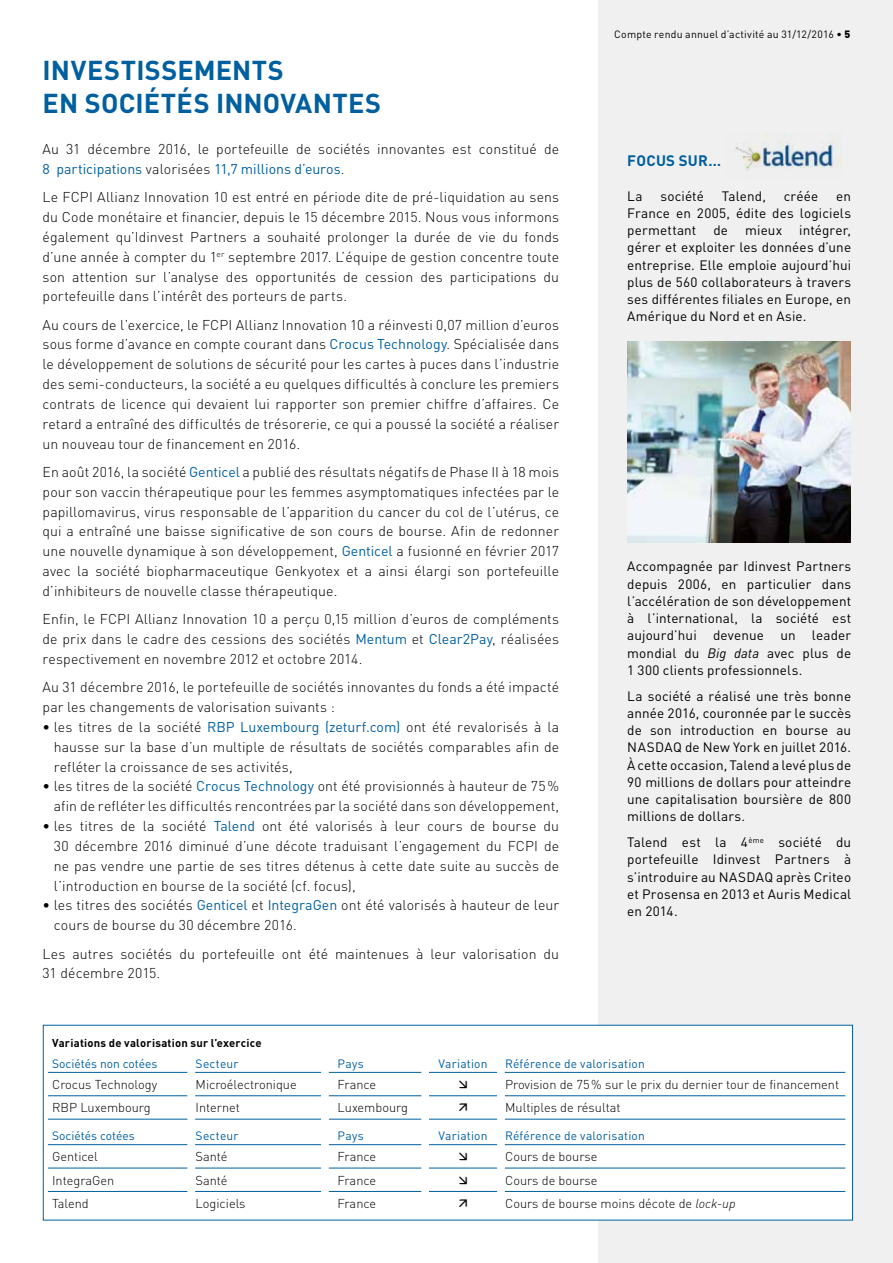
<style>
.page{position:relative;width:893px;height:1263px;background:#fff}
.page>*{position:absolute;margin:0;border:0;box-sizing:border-box;transform-origin:0 0}
.t1{font:700 27px/32.4px "DIN Pro";letter-spacing:.01em;color:#005f9f}
.t2{font:700 15px "DIN Pro";letter-spacing:.02em;color:#005f9f}
.t3{font:300 14.1px/19.8px "DIN Pro";letter-spacing:.01em;color:#000;text-align:justify}
.t4{font:13.5px/17.2px "DIN Pro";letter-spacing:.01em;color:#000;text-align:justify}
.t5{font:300 12.75px "DIN Pro";color:#000}
.t6{font:12px "DIN Pro";letter-spacing:.015em;color:#005f9f}
.t7{font:700 11.25px "DIN Pro";letter-spacing:.02em;color:#000}
.t8{font:10.5px "DIN Pro";letter-spacing:.02em;color:#000}
.s1{font-weight:400;color:#005f9f}
.s2{font-weight:900}
.s3{font-style:italic}
</style>
<div class="page">
<div style="left:598px;top:0;width:295px;height:1263px;background:#f0f0f0"></div>
<div style="left:43px;top:1025px;width:809px;height:195px;background:#fff"></div>
<hr style="left:48px;top:1072px;width:140px;height:1px;background:#005f9f">
<hr style="left:195px;top:1072px;width:126px;height:1px;background:#005f9f">
<hr style="left:329px;top:1072px;width:92px;height:1px;background:#005f9f">
<hr style="left:429px;top:1072px;width:68px;height:1px;background:#005f9f">
<hr style="left:505px;top:1072px;width:340px;height:1px;background:#005f9f">
<hr style="left:48px;top:1095px;width:140px;height:1px;background:#005f9f">
<hr style="left:195px;top:1095px;width:126px;height:1px;background:#005f9f">
<hr style="left:329px;top:1095px;width:92px;height:1px;background:#005f9f">
<hr style="left:429px;top:1095px;width:68px;height:1px;background:#005f9f">
<hr style="left:505px;top:1095px;width:340px;height:1px;background:#005f9f">
<hr style="left:48px;top:1119px;width:140px;height:1px;background:#005f9f">
<hr style="left:195px;top:1119px;width:126px;height:1px;background:#005f9f">
<hr style="left:329px;top:1119px;width:92px;height:1px;background:#005f9f">
<hr style="left:429px;top:1119px;width:68px;height:1px;background:#005f9f">
<hr style="left:505px;top:1119px;width:340px;height:1px;background:#005f9f">
<hr style="left:48px;top:1144px;width:140px;height:1px;background:#005f9f">
<hr style="left:195px;top:1144px;width:126px;height:1px;background:#005f9f">
<hr style="left:329px;top:1144px;width:92px;height:1px;background:#005f9f">
<hr style="left:429px;top:1144px;width:68px;height:1px;background:#005f9f">
<hr style="left:505px;top:1144px;width:340px;height:1px;background:#005f9f">
<hr style="left:48px;top:1168px;width:140px;height:1px;background:#005f9f">
<hr style="left:195px;top:1168px;width:126px;height:1px;background:#005f9f">
<hr style="left:329px;top:1168px;width:92px;height:1px;background:#005f9f">
<hr style="left:429px;top:1168px;width:68px;height:1px;background:#005f9f">
<hr style="left:505px;top:1168px;width:340px;height:1px;background:#005f9f">
<hr style="left:48px;top:1191px;width:140px;height:1px;background:#005f9f">
<hr style="left:195px;top:1191px;width:126px;height:1px;background:#005f9f">
<hr style="left:329px;top:1191px;width:92px;height:1px;background:#005f9f">
<hr style="left:429px;top:1191px;width:68px;height:1px;background:#005f9f">
<hr style="left:505px;top:1191px;width:340px;height:1px;background:#005f9f">
<img style="left:735px;top:133px;width:107px;height:37px">
<img style="left:627px;top:341px;width:223px;height:201px">
<h1 class="t1" style="left:43px;top:51px;width:340px">INVESTISSEMENTS<br>EN SOCIÉTÉS INNOVANTES</h1>
<p class="t3" style="left:43px;top:138px;width:518px">Au 31 décembre 2016, le portefeuille de sociétés innovantes est constitué de<br><span class="s1">8 participations</span> valorisées <span class="s1">11,7 millions d’euros</span>.</p>
<p class="t3" style="left:43px;top:186px;width:518px">Le FCPI Allianz Innovation 10 est entré en période dite de pré-liquidation au sens du Code monétaire et financier, depuis le 15 décembre 2015. Nous vous informons également qu’Idinvest Partners a souhaité prolonger la durée de vie du fonds d’une année à compter du 1<sup>er</sup> septembre 2017. L’équipe de gestion concentre toute son attention sur l’analyse des opportunités de cession des participations du portefeuille dans l’intérêt des porteurs de parts.</p>
<p class="t3" style="left:43px;top:313px;width:518px">Au cours de l’exercice, le FCPI Allianz Innovation 10 a réinvesti 0,07 million d’euros sous forme d’avance en compte courant dans <span class="s1">Crocus Technology</span>. Spécialisée dans le développement de solutions de sécurité pour les cartes à puces dans l’industrie des semi-conducteurs, la société a eu quelques difficultés à conclure les premiers contrats de licence qui devaient lui rapporter son premier chiffre d’affaires. Ce retard a entraîné des difficultés de trésorerie, ce qui a poussé la société a réaliser un nouveau tour de financement en 2016.</p>
<p class="t3" style="left:43px;top:461px;width:518px">En août 2016, la société <span class="s1">Genticel</span> a publié des résultats négatifs de Phase II à 18 mois pour son vaccin thérapeutique pour les femmes asymptomatiques infectées par le papillomavirus, virus responsable de l’apparition du cancer du col de l’utérus, ce qui a entraîné une baisse significative de son cours de bourse. Afin de redonner une nouvelle dynamique à son développement, <span class="s1">Genticel</span> a fusionné en février 2017 avec la société biopharmaceutique Genkyotex et a ainsi élargi son portefeuille d’inhibiteurs de nouvelle classe thérapeutique.</p>
<p class="t3" style="left:43px;top:608px;width:518px">Enfin, le FCPI Allianz Innovation 10 a perçu 0,15 million d’euros de compléments de prix dans le cadre des cessions des sociétés <span class="s1">Mentum</span> et <span class="s1">Clear2Pay</span>, réalisées respectivement en novembre 2012 et octobre 2014.</p>
<p class="t3" style="left:43px;top:676px;width:518px">Au 31 décembre 2016, le portefeuille de sociétés innovantes du fonds a été impacté par les changements de valorisation suivants :</p>
<p class="t3" style="left:54px;top:716px;width:507px;text-indent:-11px">• les titres de la société <span class="s1">RBP Luxembourg (zeturf.com)</span> ont été revalorisés à la hausse sur la base d’un multiple de résultats de sociétés comparables afin de refléter la croissance de ses activités,</p>
<p class="t3" style="left:43px;top:775px;width:518px;text-align:right">• les titres de la société <span class="s1">Crocus Technology</span> ont été provisionnés à hauteur de 75% afin de refléter les difficultés rencontrées par la société dans son développement,</p>
<p class="t3" style="left:54px;top:815px;width:507px;text-indent:-11px">• les titres de la société <span class="s1">Talend</span> ont été valorisés à leur cours de bourse du 30 décembre 2016 diminué d’une décote traduisant l’engagement du FCPI de ne pas vendre une partie de ses titres détenus à cette date suite au succès de l’introduction en bourse de la société (cf. focus),</p>
<p class="t3" style="left:54px;top:894px;width:507px;text-indent:-11px">• les titres des sociétés <span class="s1">Genticel</span> et <span class="s1">IntegraGen</span> ont été valorisés à hauteur de leur cours de bourse du 30 décembre 2016.</p>
<p class="t3" style="left:43px;top:942px;width:518px">Les autres sociétés du portefeuille ont été maintenues à leur valorisation du<br>31 décembre 2015.</p>
<p class="t8" style="left:614px;top:26px;width:238px">Compte rendu annuel d’activité au 31/12/2016 • <span class="s2">5</span></p>
<p class="t2" style="left:627px;top:148px;width:95px">FOCUS SUR…</p>
<p class="t4" style="left:627px;top:186px;width:17px">La</p>
<p class="t4" style="left:660px;top:186px;width:45px">société</p>
<p class="t4" style="left:722px;top:186px;width:46px">Talend,</p>
<p class="t4" style="left:784px;top:186px;width:36px">créée</p>
<p class="t4" style="left:627px;top:186px;width:225px;text-indent:209px">en France en 2005, édite des logiciels permettant</p>
<p class="t4" style="left:627px;top:220px;width:225px;text-indent:172px">intégrer, gérer et exploiter les données d’une entreprise. Elle emploie aujourd’hui plus de 560 collaborateurs à travers ses différentes filiales en Europe, en Amérique du Nord et en Asie.</p>
<p class="t4" style="left:713px;top:220px;width:16px">de</p>
<p class="t4" style="left:745px;top:220px;width:39px">mieux</p>
<p class="t4" style="left:627px;top:556px;width:225px">Accompagnée par Idinvest Partners depuis 2006, en particulier dans l’accélération de son développement à l’international, la société est aujourd’hui devenue un leader mondial du <span class="s3">Big data</span> avec plus de 1 300 clients professionnels.</p>
<p class="t4" style="left:627px;top:686px;width:225px">La société a réalisé une très bonne année 2016, couronnée par le succès de son introduction en bourse au NASDAQ de New York en juillet 2016.<br>À cette occasion, Talend a levé plus de 90 millions de dollars pour atteindre une capitalisation boursière de 800 millions de dollars.</p>
<p class="t4" style="left:627px;top:832px;width:225px">Talend est la 4<sup>ème</sup> société du portefeuille Idinvest Partners à s’introduire au NASDAQ après Criteo et Prosensa en 2013 et Auris Medical en 2014.</p>
<p class="t7" style="left:52px;top:1033px;width:211px">Variations de valorisation sur l’exercice</p>
<p class="t6" style="left:52px;top:1054px;width:107px">Sociétés non cotées</p>
<p class="t6" style="left:196px;top:1054px;width:44px">Secteur</p>
<p class="t6" style="left:338px;top:1054px;width:28px">Pays</p>
<p class="t6" style="left:439px;top:1054px;width:50px">Variation</p>
<p class="t6" style="left:505px;top:1054px;width:141px">Référence de valorisation</p>
<p class="t5" style="left:52px;top:1074px;width:107px">Crocus Technology</p>
<p class="t5" style="left:196px;top:1074px;width:103px">Microélectronique</p>
<p class="t5" style="left:338px;top:1074px;width:40px">France</p>
<p class="t5" style="left:505px;top:1074px;width:335px">Provision de 75% sur le prix du dernier tour de financement</p>
<p class="t5" style="left:52px;top:1098px;width:100px">RBP Luxembourg</p>
<p class="t5" style="left:196px;top:1098px;width:46px">Internet</p>
<p class="t5" style="left:338px;top:1098px;width:72px">Luxembourg</p>
<p class="t5" style="left:505px;top:1098px;width:117px">Multiples de résultat</p>
<p class="t6" style="left:52px;top:1127px;width:84px">Sociétés cotées</p>
<p class="t6" style="left:196px;top:1127px;width:44px">Secteur</p>
<p class="t6" style="left:338px;top:1127px;width:28px">Pays</p>
<p class="t6" style="left:439px;top:1127px;width:50px">Variation</p>
<p class="t6" style="left:505px;top:1127px;width:141px">Référence de valorisation</p>
<p class="t5" style="left:52px;top:1147px;width:47px">Genticel</p>
<p class="t5" style="left:196px;top:1147px;width:34px">Santé</p>
<p class="t5" style="left:338px;top:1147px;width:40px">France</p>
<p class="t5" style="left:505px;top:1147px;width:94px">Cours de bourse</p>
<p class="t5" style="left:52px;top:1170px;width:64px">IntegraGen</p>
<p class="t5" style="left:196px;top:1170px;width:34px">Santé</p>
<p class="t5" style="left:338px;top:1170px;width:40px">France</p>
<p class="t5" style="left:505px;top:1170px;width:94px">Cours de bourse</p>
<p class="t5" style="left:52px;top:1194px;width:38px">Talend</p>
<p class="t5" style="left:196px;top:1194px;width:52px">Logiciels</p>
<p class="t5" style="left:338px;top:1194px;width:40px">France</p>
<p class="t5" style="left:505px;top:1194px;width:232px">Cours de bourse moins décote de <span class="s3">lock-up</span></p>
</div>
